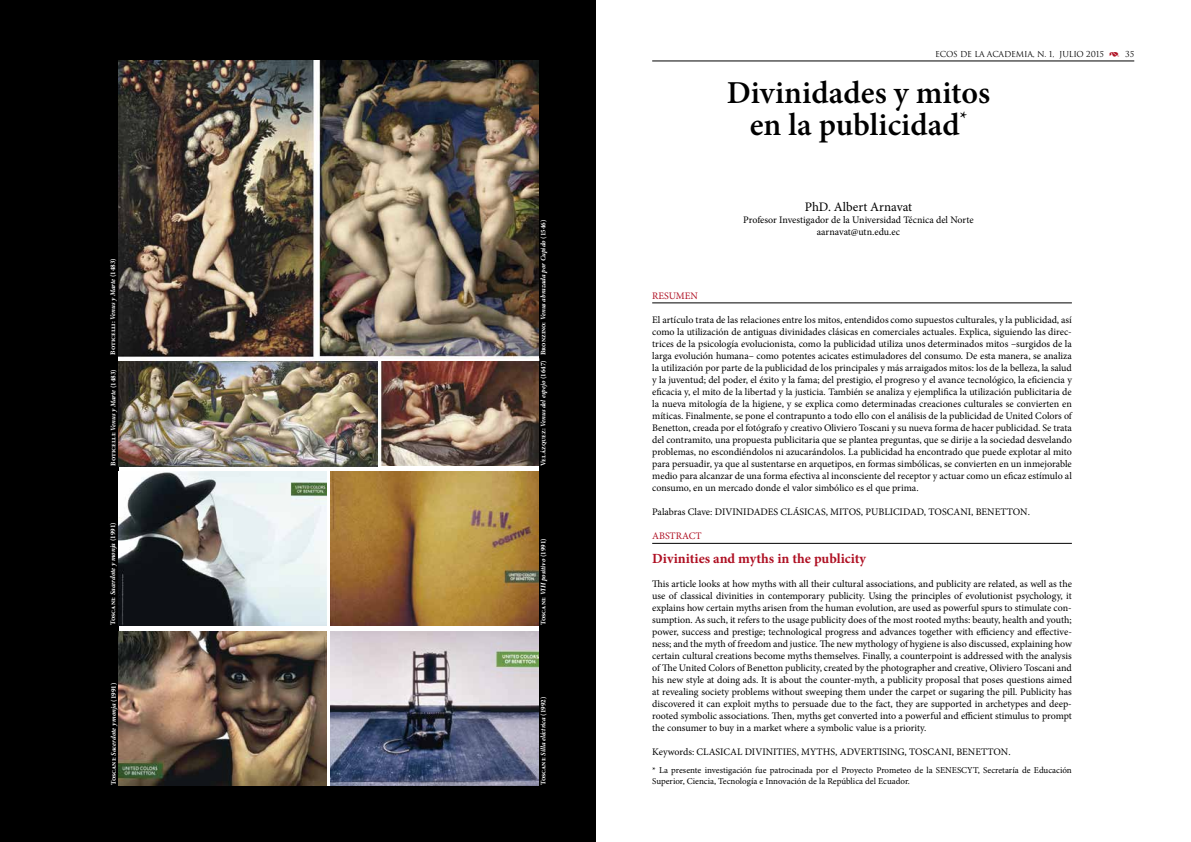
<style>
.page{position:relative;width:1191px;height:842px;background:#fff}
.page>*{position:absolute;margin:0;border:0;box-sizing:border-box;transform-origin:0 0}
.t1{font:600 32px/32px "Minion Pro";color:#000;text-align:center}
.t2{font:700 14px "Minion Pro";color:#af1023}
.t3{font:13px "Minion Pro";color:#000}
.t4{font:10px/12px "Minion Pro";color:#000;text-align:justify}
.t5{font:10px "Minion Pro";color:#af1023}
.t6{font:9px/11px "Minion Pro";color:#000}
.t7{font:8px "Trajan";letter-spacing:-.02em;color:#000}
.t8{font:700 7px "Minion Pro";color:#fff}
.t9{font:italic 700 7px "Minion Pro";letter-spacing:-.005em;color:#fff}
.s1{font-style:italic}
.s2{font-style:normal}
.s3{font-family:"Type Embellishments One Let Plain";color:#af1023}
</style>
<div class="page">
<hr style="left:652px;top:61px;width:482px;height:1px;background:#000">
<div style="left:0;top:0;width:595px;height:842px;background:#000"></div>
<hr style="left:652px;top:543px;width:419px;height:1px;background:#000">
<hr style="left:652px;top:303px;width:419px;height:1px;background:#000">
<img style="left:119px;top:60px;width:420px;height:406px">
<hr style="left:377px;top:358px;width:162px;height:3px;background:#fff">
<div style="left:119px;top:466px;width:420px;height:319px;background:linear-gradient(to right,#fff,#fff)"></div>
<img style="left:331px;top:472px;width:208px;height:153px">
<img style="left:331px;top:631px;width:208px;height:154px">
<img style="left:119px;top:472px;width:208px;height:153px">
<img style="left:119px;top:631px;width:208px;height:154px">
<img style="left:119px;top:361px;width:258px;height:105px">
<p class="t8" style="left:108px;top:355px;width:98px;rotate:-90deg">Boticelli: <span class="s1">Venus y Marte</span> (1483)</p>
<p class="t8" style="left:108px;top:466px;width:98px;rotate:-90deg">Boticelli: <span class="s1">Venus y Marte</span> (1483)</p>
<p class="t9" style="left:108px;top:625px;width:104px;rotate:-90deg"><span class="s2">Toscani:</span> Sacerdote y monja <span class="s2">(1991)</span></p>
<p class="t9" style="left:108px;top:785px;width:104px;rotate:-90deg"><span class="s2">Toscani:</span> Sacerdote y monja <span class="s2">(1991)</span></p>
<p class="t9" style="left:538px;top:355px;width:137px;rotate:-90deg"><span class="s2">Bronzino:</span> Venus abrazada por Cupido <span class="s2">(1546)</span></p>
<p class="t8" style="left:538px;top:466px;width:107px;rotate:-90deg">Velázquez: <span class="s1">Venus del espejo</span> (1647)</p>
<p class="t8" style="left:538px;top:625px;width:88px;rotate:-90deg">Toscani: <span class="s1">VIH positivo</span> (1991)</p>
<p class="t8" style="left:538px;top:785px;width:90px;rotate:-90deg">Toscani: <span class="s1">Silla eléctrica</span> (1992)</p>
<p class="t7" style="left:935px;top:49px;width:201px">ECOS DE LA ACADEMIA, N. 1, JULIO 2015 <span class="s3">)</span> 35</p>
<h1 class="t1" style="left:727px;top:76px;width:265px">Divinidades y mitos en la publicidad<sup>*</sup></h1>
<h3 class="t3" style="left:804px;top:198px;width:109px">PhD. Albert Arnavat</h3>
<p class="t4" style="left:743px;top:214px;width:232px;text-align:center">Profesor Investigador de la Universidad Técnica del Norte aarnavat@utn.edu.ec</p>
<p class="t5" style="left:652px;top:289px;width:47px">RESUMEN</p>
<p class="t4" style="left:652px;top:313px;width:421px">El artículo trata de las relaciones entre los mitos, entendidos como supuestos culturales, y la publicidad, así como la utilización de antiguas divinidades clásicas en comerciales actuales. Explica, siguiendo las direc&shy;trices de la psicología evolucionista, como la publicidad utiliza unos determinados mitos –surgidos de la larga evolución humana– como potentes acicates estimuladores del consumo. De esta manera, se analiza la utilización por parte de la publicidad de los principales y más arraigados mitos: los de la belleza, la salud y la juventud; del poder, el éxito y la fama; del prestigio, el progreso y el avance tecnológico, la eficiencia y eficacia y, el mito de la libertad y la justicia. También se analiza y ejemplifica la utilización publicitaria de la nueva mitología de la higiene, y se explica como determinadas creaciones culturales se convierten en míticas. Finalmente, se pone el contrapunto a todo ello con el análisis de la publicidad de United Colors of Benetton, creada por el fotógrafo y creativo Oliviero Toscani y su nueva forma de hacer publicidad. Se trata del contramito, una propuesta publicitaria que se plantea preguntas, que se dirije a la sociedad desvelando problemas, no escondiéndolos ni azucarándolos. La publicidad ha encontrado que puede explotar al mito para persuadir, ya que al sustentarse en arquetipos, en formas simbólicas, se convierten en un inmejorable medio para alcanzar de una forma efectiva al inconsciente del receptor y actuar como un eficaz estímulo al consumo, en un mercado donde el valor simbólico es el que prima.</p>
<p class="t4" style="left:652px;top:505px;width:379px">Palabras Clave: DIVINIDADES CLÁSICAS, MITOS, PUBLICIDAD, TOSCANI, BENETTON.</p>
<p class="t5" style="left:652px;top:529px;width:51px">ABSTRACT</p>
<h2 class="t2" style="left:652px;top:548px;width:215px">Divinities and myths in the publicity</h2>
<p class="t4" style="left:652px;top:577px;width:421px">This article looks at how myths with all their cultural associations, and publicity are related, as well as the use of classical divinities in contemporary publicity. Using the principles of evolutionist psychology, it explains how certain myths arisen from the human evolution, are used as powerful spurs to stimulate con&shy;sumption. As such, it refers to the usage publicity does of the most rooted myths: beauty, health and youth; power, success and prestige; technological progress and advances together with efficiency and effective&shy;ness; and the myth of freedom and justice. The new mythology of hygiene is also discussed, explaining how certain cultural creations become myths themselves. Finally, a counterpoint is addressed with the analysis of The United Colors of Benetton publicity, created by the photographer and creative, Oliviero Toscani and his new style at doing ads. It is about the counter-myth, a publicity proposal that poses questions aimed at revealing society problems without sweeping them under the carpet or sugaring the pill. Publicity has discovered it can exploit myths to persuade due to the fact, they are supported in archetypes and deep&shy;rooted symbolic associations. Then, myths get converted into a powerful and efficient stimulus to prompt the consumer to buy in a market where a symbolic value is a priority.</p>
<p class="t4" style="left:652px;top:745px;width:360px">Keywords: CLASICAL DIVINITIES, MYTHS, ADVERTISING, TOSCANI, BENETTON.</p>
<p class="t6" style="left:652px;top:765px;width:421px">* La presente investigación fue patrocinada por el Proyecto Prometeo de la SENESCYT, Secretaría de Educación<br>Superior, Ciencia, Tecnología e Innovación de la República del Ecuador.</p>
</div>
